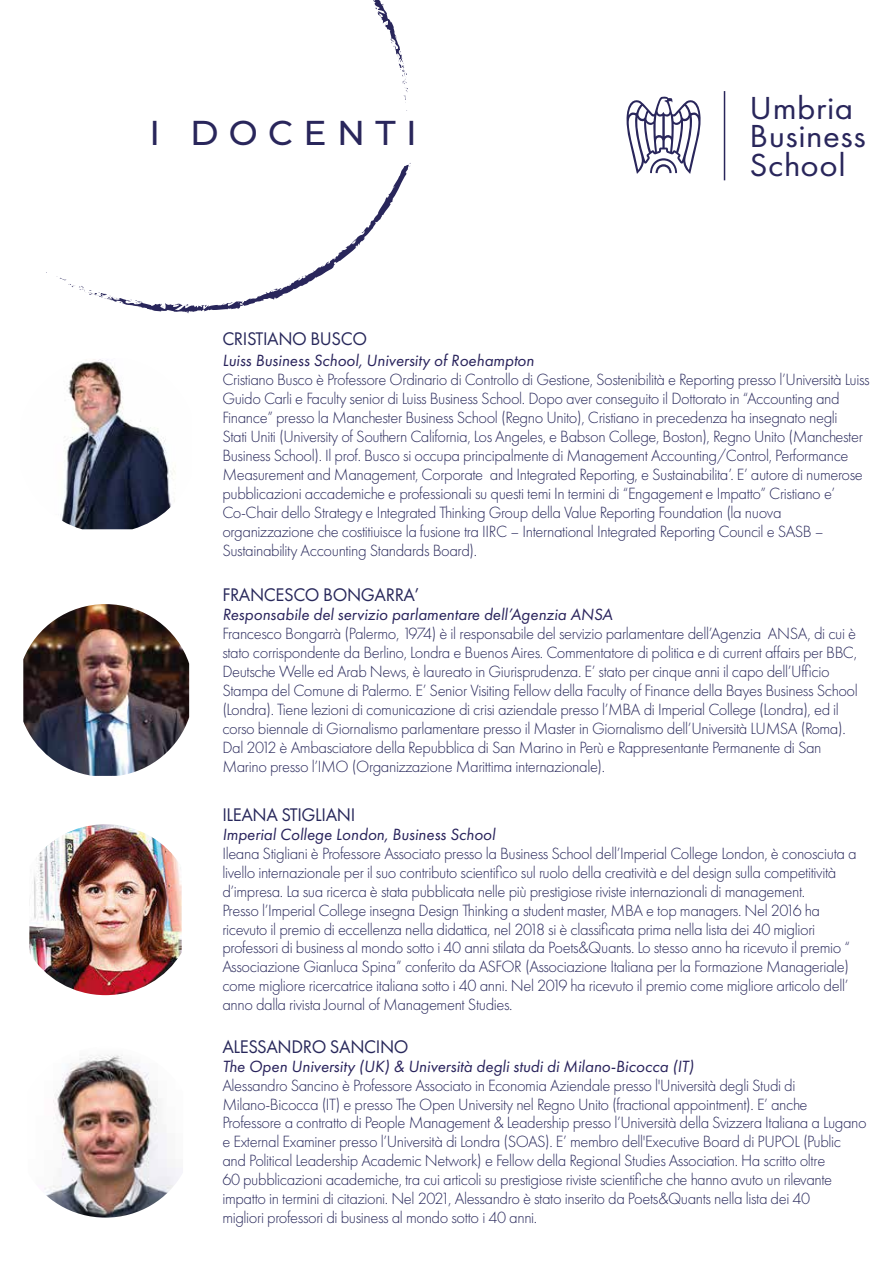
<style>
.page{position:relative;width:893px;height:1263px;background:#fff}
.page>*{position:absolute;margin:0;border:0;box-sizing:border-box;transform-origin:0 0}
.t1{font:500 34.5px "Montserrat";letter-spacing:.3em;color:#29265b}
.t2{font:33.15px/28.3px "Futura PT";letter-spacing:.015em;color:#29265b;scale:1.06 1}
.t3{font:18.9px "Futura PT";letter-spacing:-.02em;color:#28285b}
.t4{font:300 16.8px/18.9px "Futura PT";letter-spacing:-.025em;color:#28285b}
.t5{font:italic 16.8px "Futura PT";color:#29235c}
</style>
<div class="page">
<svg style="left:373px;top:0;width:35px;height:103px"></svg>
<svg style="left:56px;top:163px;width:355px;height:151px"></svg>
<hr style="left:724px;top:91px;width:1px;height:89px;background:#29265b">
<svg style="left:626px;top:97px;width:75px;height:77px"></svg>
<img style="left:60px;top:359px;width:115px;height:170px">
<img style="left:23px;top:604px;width:166px;height:172px">
<img style="left:44px;top:1055px;width:139px;height:162px">
<img style="left:29px;top:824px;width:153px;height:171px">
<h1 class="t1" style="left:149px;top:108px;width:269px">I DOCENTI</h1>
<h2 class="t2" style="left:750px;top:93px;width:111px">Umbria<br>Business<br>School</h2>
<p class="t3" style="left:222px;top:328px;width:146px">CRISTIANO BUSCO</p>
<p class="t5" style="left:222px;top:351px;width:313px">Luiss Business School, University of Roehampton</p>
<p class="t4" style="left:222px;top:370px;width:649px">Cristiano Busco è Professore Ordinario di Controllo di Gestione, Sostenibilità e Reporting presso l’Università Luiss Guido Carli e Faculty senior di Luiss Business School. Dopo aver conseguito il Dottorato in “Accounting and Finance” presso la Manchester Business School (Regno Unito), Cristiano in precedenza ha insegnato negli<br>Stati Uniti (University of Southern California, Los Angeles, e Babson College, Boston), Regno Unito (Manchester Business School). Il prof. Busco si occupa principalmente di Management Accounting/Control, Performance Measurement and Management, Corporate and Integrated Reporting, e Sustainabilita’. E’ autore di numerose pubblicazioni accademiche e professionali su questi temi In termini di “Engagement e Impatto” Cristiano e’ Co-Chair dello Strategy e Integrated Thinking Group della Value Reporting Foundation (la nuova organizzazione che costitiuisce la fusione tra IIRC – International Integrated Reporting Council e SASB – Sustainability Accounting Standards Board).</p>
<p class="t3" style="left:222px;top:584px;width:199px">FRANCESCO BONGARRA’</p>
<p class="t5" style="left:222px;top:605px;width:392px">Responsabile del servizio parlamentare dell’Agenzia ANSA</p>
<p class="t4" style="left:222px;top:624px;width:637px">Francesco Bongarrà (Palermo, 1974) è il responsabile del servizio parlamentare dell’Agenzia ANSA, di cui è stato corrispondente da Berlino, Londra e Buenos Aires. Commentatore di politica e di current affairs per BBC, Deutsche Welle ed Arab News, è laureato in Giurisprudenza. E’ stato per cinque anni il capo dell’Ufficio Stampa del Comune di Palermo. E’ Senior Visiting Fellow della Faculty of Finance della Bayes Business School (Londra). Tiene lezioni di comunicazione di crisi aziendale presso l’MBA di Imperial College (Londra), ed il corso biennale di Giornalismo parlamentare presso il Master in Giornalismo dell’Università LUMSA (Roma).<br>Dal 2012 è Ambasciatore della Repubblica di San Marino in Perù e Rappresentante Permanente di San Marino presso l’IMO (Organizzazione Marittima internazionale).</p>
<p class="t3" style="left:222px;top:803px;width:134px">ILEANA STIGLIANI</p>
<p class="t5" style="left:222px;top:824px;width:274px">Imperial College London, Business School</p>
<p class="t4" style="left:222px;top:844px;width:636px">Ileana Stigliani è Professore Associato presso la Business School dell’Imperial College London, è conosciuta a livello internazionale per il suo contributo scientifico sul ruolo della creatività e del design sulla competitività d’impresa. La sua ricerca è stata pubblicata nelle più prestigiose riviste internazionali di management.<br>Presso l’Imperial College insegna Design Thinking a student master, MBA e top managers. Nel 2016 ha ricevuto il premio di eccellenza nella didattica, nel 2018 si è classificata prima nella lista dei 40 migliori professori di business al mondo sotto i 40 anni stilata da Poets&amp;Quants. Lo stesso anno ha ricevuto il premio “ Associazione Gianluca Spina” conferito da ASFOR (Associazione Italiana per la Formazione Manageriale) come migliore ricercatrice italiana sotto i 40 anni. Nel 2019 ha ricevuto il premio come migliore articolo dell’ anno dalla rivista Journal of Management Studies.</p>
<p class="t3" style="left:222px;top:1035px;width:188px">ALESSANDRO SANCINO</p>
<p class="t5" style="left:222px;top:1056px;width:473px">The Open University (UK) &amp; Università degli studi di Milano-Bicocca (IT)</p>
<p class="t4" style="left:222px;top:1075px;width:646px">Alessandro Sancino è Professore Associato in Economia Aziendale presso l'Università degli Studi di Milano-Bicocca (IT) e presso The Open University nel Regno Unito (fractional appointment). E’ anche Professore a contratto di People Management &amp; Leadership presso l’Università della Svizzera Italiana a Lugano e External Examiner presso l’Università di Londra (SOAS). E’ membro dell'Executive Board di PUPOL (Public and Political Leadership Academic Network) e Fellow della Regional Studies Association. Ha scritto oltre<br>60 pubblicazioni academiche, tra cui articoli su prestigiose riviste scientifiche che hanno avuto un rilevante impatto in termini di citazioni. Nel 2021, Alessandro è stato inserito da Poets&amp;Quants nella lista dei 40<br>migliori professori di business al mondo sotto i 40 anni.</p>
</div>
